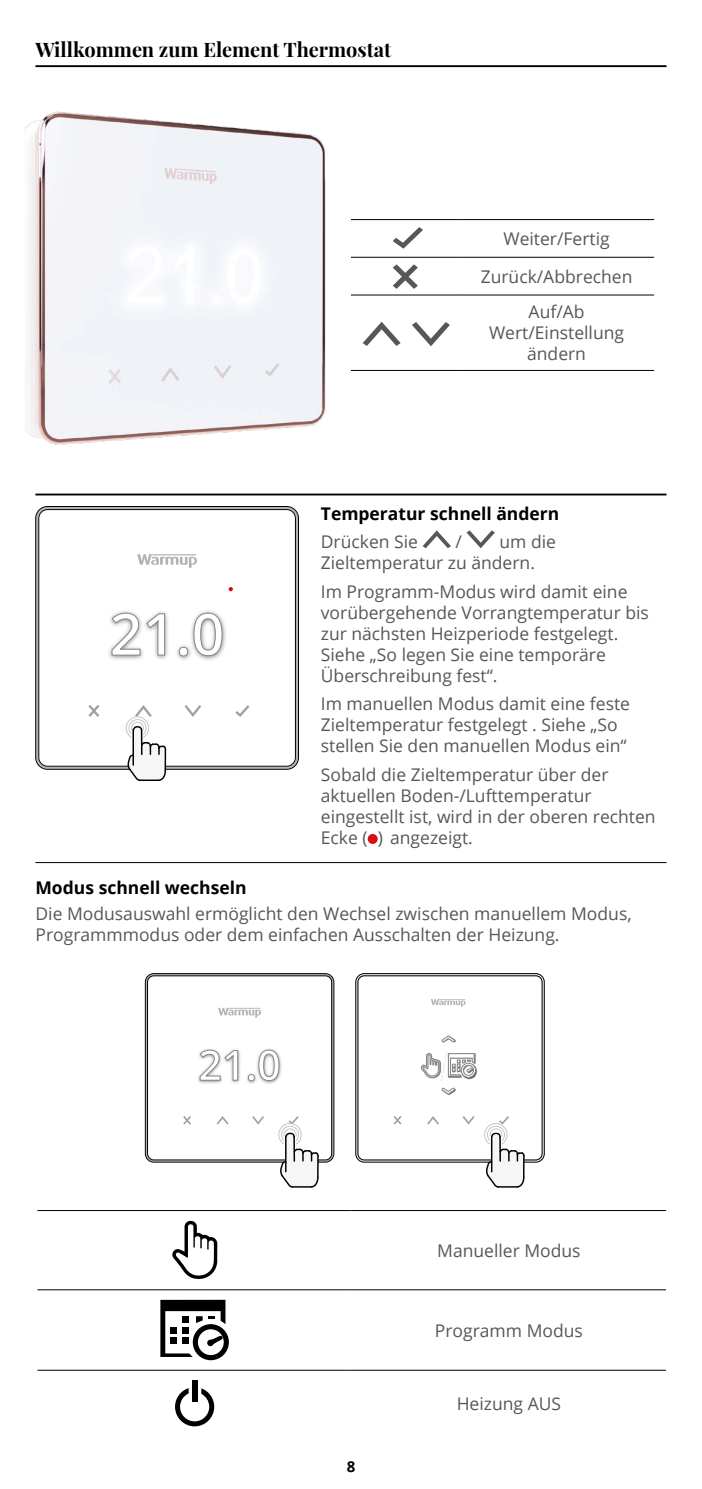
<style>
.page{position:relative;width:702px;height:1489px;background:#fff}
.page>*{position:absolute;margin:0;border:0;box-sizing:border-box;transform-origin:0 0}
.t1{font:600 57.75px "Open Sans";color:#fff}
.t2{font:600 41.5px "Open Sans";color:#fff}
.t3{font:700 20px "Playfair Display";color:#000}
.t4{font:17.5px/21px "Open Sans";color:#575756}
.t5{font:700 17.5px "Open Sans";color:#000}
.t6{font:700 15px "Open Sans";color:#000}
</style>
<div class="page">
<hr style="left:35px;top:65px;width:631px;height:2px;background:#000">
<hr style="left:35px;top:493px;width:631px;height:2px;background:#000">
<hr style="left:35px;top:862px;width:631px;height:1px;background:#000">
<svg style="left:137px;top:554px;width:60px;height:13px"></svg>
<div style="left:35px;top:506px;width:264px;height:263px;border:1px solid #000;border-radius:12px"></div>
<div style="left:38px;top:509px;width:258px;height:257px;border:1px solid #000;border-radius:9px"></div>
<svg style="left:184px;top:705px;width:17px;height:12px"></svg>
<svg style="left:235px;top:705px;width:14px;height:12px"></svg>
<svg style="left:88px;top:705px;width:11px;height:12px"></svg>
<img style="left:109px;top:611px;width:117px;height:49px">
<svg style="left:111px;top:612px;width:29px;height:43px"></svg>
<svg style="left:146px;top:613px;width:19px;height:42px"></svg>
<svg style="left:179px;top:612px;width:43px;height:44px"></svg>
<svg style="left:229px;top:587px;width:4px;height:4px"></svg>
<svg style="left:422px;top:530px;width:29px;height:18px"></svg>
<svg style="left:466px;top:530px;width:29px;height:18px"></svg>
<div style="left:367px;top:834px;width:11px;height:10px;background:#d41116;border-radius:50%"></div>
<svg style="left:125px;top:705px;width:41px;height:76px"></svg>
<img style="left:25px;top:111px;width:301px;height:334px">
<hr style="left:37px;top:1209px;width:315px;height:1px;background:#000">
<hr style="left:352px;top:1209px;width:314px;height:1px;background:#000">
<hr style="left:37px;top:1289px;width:315px;height:1px;background:#000">
<hr style="left:352px;top:1289px;width:314px;height:1px;background:#000">
<hr style="left:37px;top:1369px;width:315px;height:1px;background:#000">
<hr style="left:352px;top:1369px;width:314px;height:1px;background:#000">
<svg style="left:172px;top:1220px;width:45px;height:59px"></svg>
<svg style="left:160px;top:1299px;width:69px;height:60px"></svg>
<svg style="left:175px;top:1388px;width:39px;height:38px"></svg>
<div style="left:192px;top:1379px;width:6px;height:22px;background:#000"></div>
<hr style="left:351px;top:219px;width:108px;height:1px;background:#000">
<hr style="left:459px;top:219px;width:195px;height:1px;background:#000">
<hr style="left:351px;top:257px;width:108px;height:1px;background:#000">
<hr style="left:459px;top:257px;width:195px;height:1px;background:#000">
<hr style="left:351px;top:294px;width:108px;height:1px;background:#000">
<hr style="left:459px;top:294px;width:195px;height:1px;background:#000">
<hr style="left:351px;top:370px;width:108px;height:1px;background:#000">
<hr style="left:459px;top:370px;width:195px;height:1px;background:#000">
<svg style="left:363px;top:322px;width:37px;height:24px"></svg>
<svg style="left:412px;top:322px;width:38px;height:24px"></svg>
<svg style="left:392px;top:264px;width:26px;height:25px"></svg>
<svg style="left:393px;top:227px;width:30px;height:22px"></svg>
<svg style="left:145px;top:973px;width:189px;height:214px"></svg>
<svg style="left:356px;top:973px;width:188px;height:214px"></svg>
<p class="t3" style="left:35px;top:34px;width:357px">Willkommen zum Element Thermostat</p>
<p class="t4" style="left:480px;top:219px;width:153px;line-height:37.8px;text-align:center">Weiter/Fertig<br>Zurück/Abbrechen</p>
<p class="t4" style="left:489px;top:301px;width:136px;text-align:center">Auf/Ab<br>Wert/Einstellung ändern</p>
<h1 class="t1" style="left:109px;top:594px;width:116px">21.0</h1>
<p class="t5" style="left:35px;top:875px;width:213px">Modus schnell wechseln</p>
<p class="t5" style="left:321px;top:501px;width:240px">Temperatur schnell ändern</p>
<p class="t4" style="left:321px;top:531px;width:237px;text-indent:179px">um die<br>Zieltemperatur zu ändern.</p>
<p class="t4" style="left:321px;top:580px;width:329px">Im Programm-Modus wird damit eine vorübergehende Vorrangtemperatur bis zur nächsten Heizperiode festgelegt.<br>Siehe „So legen Sie eine temporäre Überschreibung fest“.</p>
<p class="t4" style="left:321px;top:693px;width:311px">Im manuellen Modus damit eine feste<br>Zieltemperatur festgelegt . Siehe „So stellen Sie den manuellen Modus ein“</p>
<p class="t4" style="left:321px;top:763px;width:336px">Sobald die Zieltemperatur über der aktuellen Boden-/Lufttemperatur eingestellt ist, wird in der oberen rechten Ecke ( ) angezeigt.</p>
<p class="t4" style="left:321px;top:531px;width:99px">Drücken Sie</p>
<p class="t4" style="left:455px;top:531px;width:8px">/</p>
<p class="t4" style="left:35px;top:902px;width:597px">Die Modusauswahl ermöglicht den Wechsel zwischen manuellem Modus,<br>Programmmodus oder dem einfachen Ausschalten der Heizung.</p>
<h2 class="t2" style="left:198px;top:1036px;width:84px">21.0</h2>
<p class="t6" style="left:347px;top:1455px;width:10px">8</p>
<p class="t4" style="left:437px;top:1239px;width:145px">Manueller Modus</p>
<p class="t4" style="left:435px;top:1319px;width:149px">Programm Modus</p>
<p class="t4" style="left:456px;top:1392px;width:106px">Heizung AUS</p>
</div>
